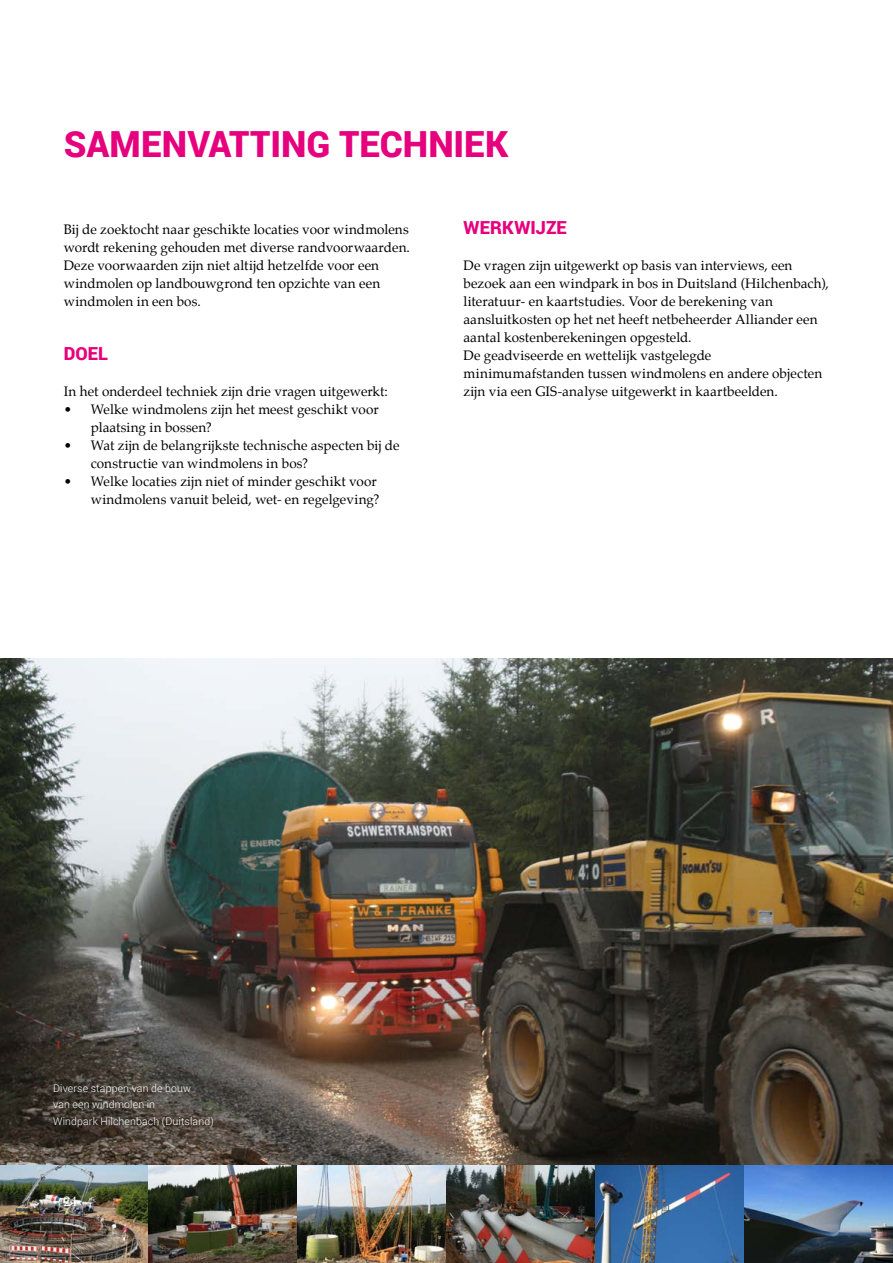
<style>
.page{position:relative;width:893px;height:1263px;background:#fff}
.page>*{position:absolute;margin:0;border:0;box-sizing:border-box;transform-origin:0 0}
.t1{font:900 36px "Roboto";color:#e6007d}
.t2{font:900 18px "Roboto";letter-spacing:.005em;color:#e6007d}
.t3{font:13.5px/18px "Palatino";letter-spacing:.005em;color:#000}
.t4{font:13.5px "Palatino";color:#fff}
.t5{font:300 10.5px/16.5px "Roboto";letter-spacing:.015em;color:#fff}
</style>
<div class="page">
<img style="left:0;top:658px;width:893px;height:605px">
<h1 class="t1" style="left:64px;top:119px;width:446px">SAMENVATTING TECHNIEK</h1>
<p class="t3" style="left:64px;top:220px;width:348px">Bij de zoektocht naar geschikte locaties voor windmolens wordt rekening gehouden met diverse randvoorwaarden.<br>Deze voorwaarden zijn niet altijd hetzelfde voor een windmolen op landbouwgrond ten opzichte van een windmolen in een bos.</p>
<h2 class="t2" style="left:64px;top:341px;width:46px">DOEL</h2>
<p class="t3" style="left:64px;top:382px;width:326px">In het onderdeel techniek zijn drie vragen uitgewerkt:</p>
<p class="t3" style="left:91px;top:400px;width:289px;text-indent:-27px">• Welke windmolens zijn het meest geschikt voor plaatsing in bossen?</p>
<p class="t3" style="left:91px;top:436px;width:310px;text-indent:-27px">• Wat zijn de belangrijkste technische aspecten bij de constructie van windmolens in bos?</p>
<p class="t3" style="left:64px;top:472px;width:317px;text-align:right">• Welke locaties zijn niet of minder geschikt voor windmolens vanuit beleid, wet- en regelgeving?</p>
<h2 class="t2" style="left:463px;top:215px;width:105px">WERKWIJZE</h2>
<p class="t3" style="left:463px;top:256px;width:367px">De vragen zijn uitgewerkt op basis van interviews, een bezoek aan een windpark in bos in Duitsland (Hilchenbach), literatuur- en kaartstudies. Voor de berekening van aansluitkosten op het net heeft netbeheerder Alliander een aantal kostenberekeningen opgesteld.<br>De geadviseerde en wettelijk vastgelegde minimumafstanden tussen windmolens en andere objecten zijn via een GIS-analyse uitgewerkt in kaartbeelden.</p>
<p class="t5" style="left:53px;top:1079px;width:162px">Diverse stappen van de bouw<br>van een windmolen in<br>Windpark Hilchenbach (Duitsland)</p>
<p class="t4" style="left:64px;top:1190px;width:15px">24</p>
</div>
